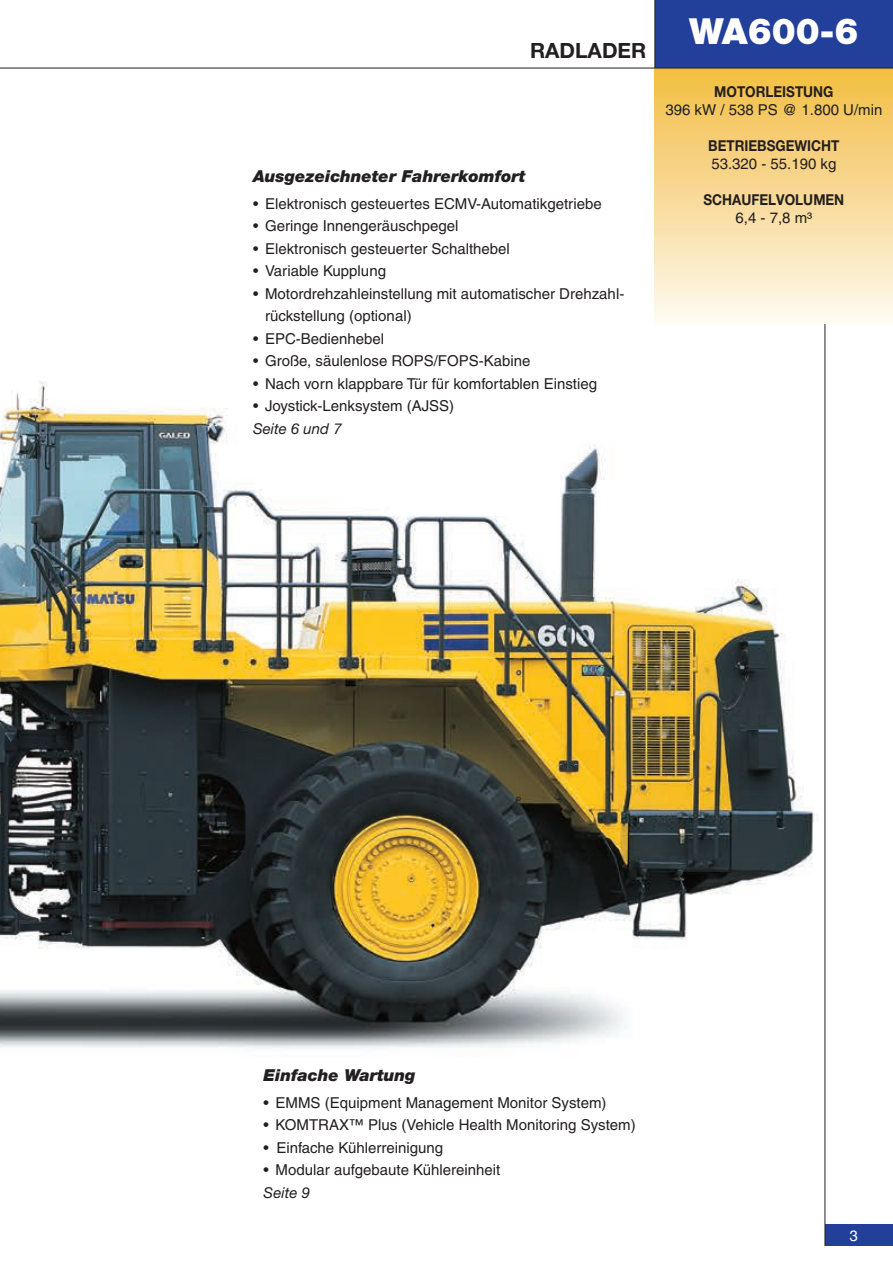
<style>
.page{position:relative;width:893px;height:1263px;background:#fff}
.page>*{position:absolute;margin:0;border:0;box-sizing:border-box;transform-origin:0 0}
.t1{font:900 36px "Helvetica Neue LT Pro";color:#fff}
.t2{font:700 21px "Helvetica Neue LT Pro";color:#231f20}
.t3{font:italic 900 16.5px "Helvetica Neue LT Pro";color:#231f20}
.t4{font:15px/22.5px "Helvetica";color:#231f20}
.t5{font:700 15px "Helvetica Neue LT Pro";color:#231f20;scale:.9 1}
.t6{font:italic 15px "Helvetica Neue LT Pro";color:#231f20}
.t7{font:15px "Helvetica";color:#fff}
</style>
<div class="page">
<div style="left:825px;top:1225px;width:68px;height:21px;background:#223f99"></div>
<hr style="left:825px;top:0;width:1px;height:1246px;background:#231f20">
<div style="left:655px;top:68px;width:238px;height:255px;background:linear-gradient(to bottom,#f2bd41,#fef9f0)"></div>
<div style="left:655px;top:0;width:238px;height:68px;background:#223f99"></div>
<hr style="left:0;top:68px;width:893px;height:1px;background:#231f20">
<hr style="left:654px;top:0;width:1px;height:68px;background:#231f20">
<img style="left:0;top:381px;width:814px;height:667px">
<h2 class="t2" style="left:530px;top:37px;width:118px">RADLADER</h2>
<p class="t3" style="left:253px;top:166px;width:274px">Ausgezeichneter Fahrerkomfort</p>
<p class="t4" style="left:253px;top:192px;width:350px">• Elektronisch gesteuertes ECMV-Automatikgetriebe</p>
<p class="t4" style="left:253px;top:215px;width:207px">• Geringe Innengeräuschpegel</p>
<p class="t4" style="left:253px;top:237px;width:258px">• Elektronisch gesteuerter Schalthebel</p>
<p class="t4" style="left:253px;top:260px;width:134px">• Variable Kupplung</p>
<p class="t4" style="left:265px;top:282px;width:361px;text-indent:-12px">• Motordrehzahleinstellung mit automatischer Drehzahl&shy;rückstellung (optional)</p>
<p class="t4" style="left:253px;top:327px;width:133px">• EPC-Bedienhebel</p>
<p class="t4" style="left:253px;top:350px;width:279px">• Große, säulenlose ROPS/FOPS-Kabine</p>
<p class="t4" style="left:253px;top:372px;width:346px">• Nach vorn klappbare Tür für komfortablen Einstieg</p>
<p class="t4" style="left:253px;top:395px;width:203px">• Joystick-Lenksystem (AJSS)</p>
<p class="t6" style="left:253px;top:419px;width:90px">Seite 6 und 7</p>
<h1 class="t1" style="left:689px;top:9px;width:171px">WA600-6</h1>
<p class="t5" style="left:714px;top:82px;width:134px">MOTORLEISTUNG</p>
<p class="t4" style="left:665px;top:98px;width:218px">396 kW / 538 PS @ 1.800 U/min</p>
<p class="t5" style="left:708px;top:136px;width:147px">BETRIEBSGEWICHT</p>
<p class="t4" style="left:711px;top:152px;width:127px">53.320 - 55.190 kg</p>
<p class="t5" style="left:703px;top:190px;width:158px">SCHAUFELVOLUMEN</p>
<p class="t4" style="left:736px;top:206px;width:78px">6,4 - 7,8 m³</p>
<p class="t3" style="left:264px;top:1065px;width:153px">Einfache Wartung</p>
<p class="t4" style="left:264px;top:1091px;width:344px">• EMMS (Equipment Management Monitor System)</p>
<p class="t4" style="left:264px;top:1114px;width:374px">• KOMTRAX™ Plus (Vehicle Health Monitoring System)</p>
<p class="t4" style="left:264px;top:1136px;width:181px">• Einfache Kühlerreinigung</p>
<p class="t4" style="left:264px;top:1159px;width:238px">• Modular aufgebaute Kühlereinheit</p>
<p class="t6" style="left:264px;top:1183px;width:48px">Seite 9</p>
<p class="t7" style="left:849px;top:1227px;width:10px">3</p>
</div>
